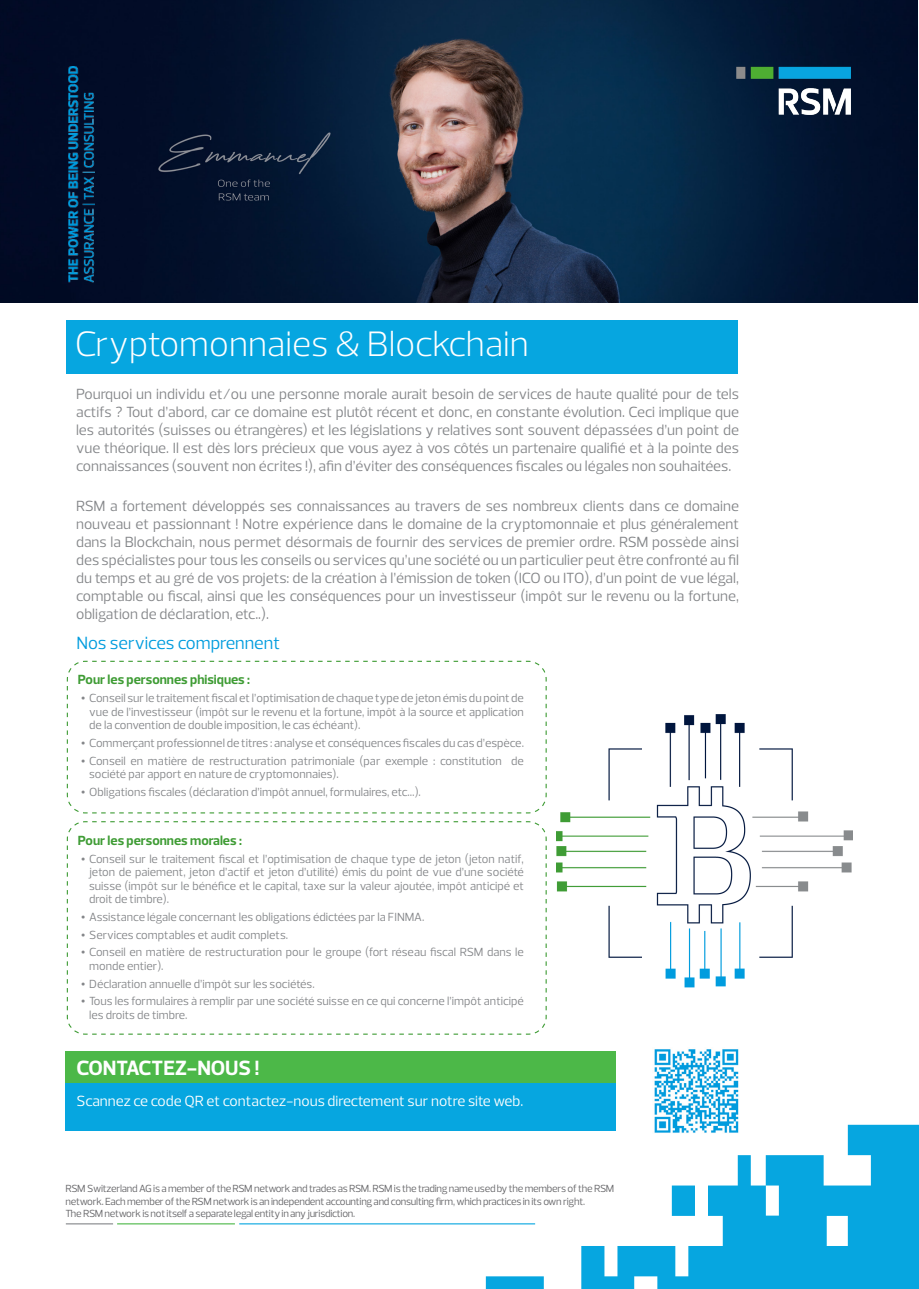
<style>
.page{position:relative;width:919px;height:1289px;background:#fff}
.page>*{position:absolute;margin:0;border:0;box-sizing:border-box;transform-origin:0 0}
.Issues_based_thought{font:300 36px "Prelo";color:#fff}
.Body{font:700 21px "Prelo";letter-spacing:-.01em;color:#fff}
.t1{font:18px "Prelo";color:#009cde}
.Paragraph_Style_1{font:15px/18px "Prelo";color:#848689;text-align:justify}
.t2{font:15px "Prelo";color:#fff}
.Power_of_being_understood{font:700 13.5px "Prelo";color:#3f9c35}
.t3{font:12px/13.5px "Prelo";color:#848689}
.Disclaimer{font:10.5px/12.6px "Prelo";letter-spacing:-.025em;color:#656568}
</style>
<div class="page">
<svg style="left:486px;top:1124px;width:432px;height:164px"></svg>
<img style="left:0;top:0;width:917px;height:303px">
<img style="left:736px;top:66px;width:114px;height:48px">
<img style="left:68px;top:66px;width:27px;height:216px">
<div style="left:66px;top:320px;width:671px;height:53px;background:#06a6e0"></div>
<hr style="left:117px;top:1223px;width:118px;height:1px;background:#4cb848">
<hr style="left:239px;top:1223px;width:296px;height:1px;background:#06a6e0">
<hr style="left:66px;top:1223px;width:47px;height:1px;background:#848689">
<div style="left:66px;top:1082px;width:549px;height:48px;background:#06a6e0"></div>
<div style="left:66px;top:1050px;width:549px;height:32px;background:#4cb848"></div>
<img style="left:652px;top:1049px;width:88px;height:84px">
<img style="left:556px;top:714px;width:296px;height:274px">
<svg style="left:66px;top:660px;width:481px;height:154px"></svg>
<svg style="left:66px;top:821px;width:481px;height:214px"></svg>
<p class="Issues_based_thought" style="left:75px;top:322px;width:455px">Cryptomonnaies &amp; Blockchain</p>
<p class="Paragraph_Style_1" style="left:76px;top:385px;width:664px">Pourquoi un individu et/ou une personne morale aurait besoin de services de haute qualité pour de tels actifs ? Tout d’abord, car ce domaine est plutôt récent et donc, en constante évolution. Ceci implique que les autorités (suisses ou étrangères) et les législations y relatives sont souvent dépassées d’un point de vue théorique. Il est dès lors précieux que vous ayez à vos côtés un partenaire qualifié et à la pointe des connaissances (souvent non écrites !), afin d’éviter des conséquences fiscales ou légales non souhaitées.</p>
<p class="Paragraph_Style_1" style="left:76px;top:496px;width:664px">RSM a fortement développés ses connaissances au travers de ses nombreux clients dans ce domaine nouveau et passionnant ! Notre expérience dans le domaine de la cryptomonnaie et plus généralement dans la Blockchain, nous permet désormais de fournir des services de premier ordre. RSM possède ainsi des spécialistes pour tous les conseils ou services qu’une société ou un particulier peut être confronté au fil du temps et au gré de vos projets: de la création à l’émission de token (ICO ou ITO), d’un point de vue légal, comptable ou fiscal, ainsi que les conséquences pour un investisseur (impôt sur le revenu ou la fortune, obligation de déclaration, etc..).</p>
<p class="t1" style="left:76px;top:632px;width:205px">Nos services comprennent</p>
<p class="Power_of_being_understood" style="left:78px;top:671px;width:174px">Pour les personnes phisiques :</p>
<p class="t3" style="left:89px;top:691px;width:436px;text-align:justify;text-indent:-9px">• Conseil sur le traitement fiscal et l’optimisation de chaque type de jeton émis du point de vue de l’investisseur (impôt sur le revenu et la fortune, impôt à la source et application de la convention de double imposition, le cas échéant).</p>
<p class="t3" style="left:81px;top:736px;width:445px">• Commerçant professionnel de titres : analyse et conséquences fiscales du cas d’espèce.</p>
<p class="t3" style="left:89px;top:754px;width:436px;text-indent:-9px">• Conseil en matière de restructuration patrimoniale (par exemple : constitution de société par apport en nature de cryptomonnaies).</p>
<p class="t3" style="left:81px;top:785px;width:342px">• Obligations fiscales (déclaration d’impôt annuel, formulaires, etc…).</p>
<p class="Power_of_being_understood" style="left:78px;top:832px;width:165px">Pour les personnes morales :</p>
<p class="t3" style="left:89px;top:851px;width:436px;text-align:justify;text-indent:-9px">• Conseil sur le traitement fiscal et l’optimisation de chaque type de jeton (jeton natif, jeton de paiement, jeton d’actif et jeton d’utilité) émis du point de vue d’une société suisse (impôt sur le bénéfice et le capital, taxe sur la valeur ajoutée, impôt anticipé et droit de timbre).</p>
<p class="t3" style="left:81px;top:910px;width:345px">• Assistance légale concernant les obligations édictées par la FINMA.</p>
<p class="t3" style="left:81px;top:927px;width:209px">• Services comptables et audit complets.</p>
<p class="t3" style="left:89px;top:945px;width:436px;text-indent:-9px">• Conseil en matière de restructuration pour le groupe (fort réseau fiscal RSM dans le monde entier).</p>
<p class="t3" style="left:81px;top:976px;width:235px">• Déclaration annuelle d’impôt sur les sociétés.</p>
<p class="t3" style="left:89px;top:994px;width:436px;text-indent:-9px">• Tous les formulaires à remplir par une société suisse en ce qui concerne l’impôt anticipé les droits de timbre.</p>
<p class="Body" style="left:76px;top:1054px;width:184px">CONTACTEZ-NOUS !</p>
<p class="t2" style="left:76px;top:1091px;width:448px">Scannez ce code QR et contactez-nous directement sur notre site web.</p>
<p class="Disclaimer" style="left:66px;top:1182px;width:550px">RSM Switzerland AG is a member of the RSM network and trades as RSM. RSM is the trading name used by the members of the RSM network. Each member of the RSM network is an independent accounting and consulting firm, which practices in its own right.<br>The RSM network is not itself a separate legal entity in any jurisdiction.</p>
</div>
